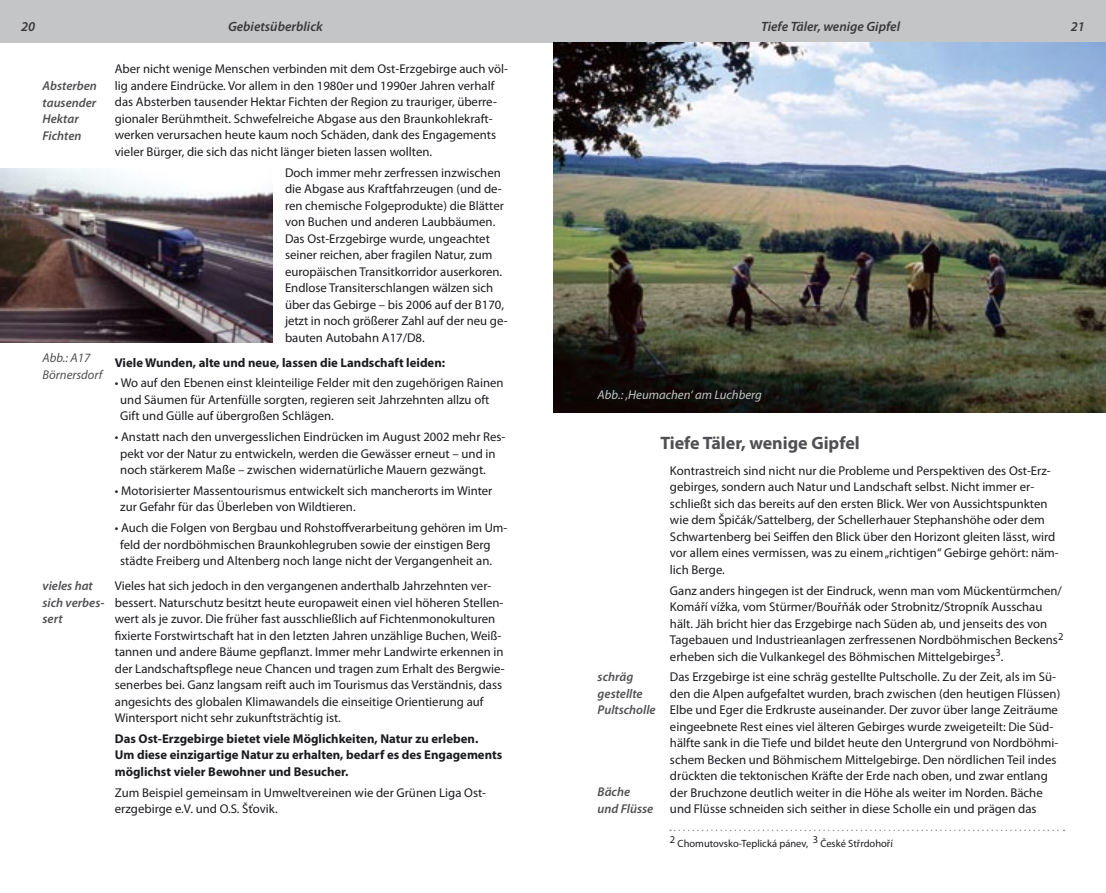
<style>
.page{position:relative;width:1106px;height:893px;background:#fff}
.page>*{position:absolute;margin:0;border:0;box-sizing:border-box;transform-origin:0 0}
.t1{font:700 18px "Myriad Pro";color:#504f53}
.t2{font:italic 600 13.5px "Myriad Pro";color:#3a373b}
.t3{font:12.75px/16.5px "Myriad Pro";color:#1b1c20}
.t4{font:700 12.75px/16.5px "Myriad Pro";color:#1b1c20}
.t5{font:italic 600 12.75px/16.5px "Myriad Pro";color:#504f53}
.t6{font:italic 12.75px "Myriad Pro";color:#c3c5c7}
.t7{font:italic 12.75px/16.5px "Myriad Pro";color:#504f53}
.t8{font:10.5px "Myriad Pro";color:#1b1c20}
</style>
<div class="page">
<div style="left:0;top:0;width:553px;height:43px;background:#c3c5c7"></div>
<div style="left:553px;top:0;width:553px;height:43px;background:#c3c5c7"></div>
<img style="left:0;top:169px;width:272px;height:173px">
<img style="left:553px;top:43px;width:553px;height:369px">
<svg style="left:670px;top:830px;width:394px;height:1px"></svg>
<p class="t2" style="left:761px;top:19px;width:140px">Tiefe Täler, wenige Gipfel</p>
<p class="t2" style="left:21px;top:19px;width:16px">20</p>
<p class="t2" style="left:228px;top:19px;width:96px">Gebietsüberblick</p>
<p class="t2" style="left:1070px;top:19px;width:16px">21</p>
<p class="t3" style="left:115px;top:61px;width:395px">Aber nicht wenige Menschen verbinden mit dem Ost-Erzgebirge auch völ&shy;lig andere Eindrücke. Vor allem in den 1980er und 1990er Jahren verhalf das Absterben tausender Hektar Fichten der Region zu trauriger, überre&shy;gionaler Berühmtheit. Schwefelreiche Abgase aus den Braunkohlekraft&shy;werken verursachen heute kaum noch Schäden, dank des Engagements vieler Bürger, die sich das nicht länger bieten lassen wollten.</p>
<p class="t3" style="left:285px;top:164px;width:224px">Doch immer mehr zerfressen inzwischen die Abgase aus Kraftfahrzeugen (und de&shy;ren chemische Folgeprodukte) die Blätter von Buchen und anderen Laubbäumen.<br>Das Ost-Erzgebirge wurde, ungeachtet seiner reichen, aber fragilen Natur, zum europäischen Transitkorridor auserkoren.<br>Endlose Transiterschlangen wälzen sich über das Gebirge – bis 2006 auf der B170, jetzt in noch größerer Zahl auf der neu ge&shy;bauten Autobahn A17/D8.</p>
<p class="t4" style="left:115px;top:354px;width:332px">Viele Wunden, alte und neue, lassen die Landschaft leiden:</p>
<p class="t3" style="left:120px;top:375px;width:385px;text-indent:-5px">• Wo auf den Ebenen einst kleinteilige Felder mit den zugehörigen Rainen und Säumen für Artenfülle sorgten, regieren seit Jahrzehnten allzu oft<br>Gift und Gülle auf übergroßen Schlägen.</p>
<p class="t3" style="left:120px;top:429px;width:387px;text-indent:-5px">• Anstatt nach den unvergesslichen Eindrücken im August 2002 mehr Res&shy;pekt vor der Natur zu entwickeln, werden die Gewässer erneut – und in noch stärkerem Maße – zwischen widernatürliche Mauern gezwängt.</p>
<p class="t3" style="left:120px;top:483px;width:374px;text-indent:-5px">• Motorisierter Massentourismus entwickelt sich mancherorts im Winter zur Gefahr für das Überleben von Wildtieren.</p>
<p class="t3" style="left:120px;top:520px;width:389px;text-indent:-5px">• Auch die Folgen von Bergbau und Rohstoffverarbeitung gehören im Um&shy;feld der nordböhmischen Braunkohlegruben sowie der einstigen Berg städte Freiberg und Altenberg noch lange nicht der Vergangenheit an.</p>
<p class="t3" style="left:115px;top:578px;width:391px">Vieles hat sich jedoch in den vergangenen anderthalb Jahrzehnten ver&shy;bessert. Naturschutz besitzt heute europaweit einen viel höheren Stellen&shy;wert als je zuvor. Die früher fast ausschließlich auf Fichtenmonokulturen fixierte Forstwirtschaft hat in den letzten Jahren unzählige Buchen, Weiß&shy;tannen und andere Bäume gepflanzt. Immer mehr Landwirte erkennen in der Landschaftspflege neue Chancen und tragen zum Erhalt des Bergwie&shy;senerbes bei. Ganz langsam reift auch im Tourismus das Verständnis, dass angesichts des globalen Klimawandels die einseitige Orientierung auf Wintersport nicht sehr zukunftsträchtig ist.</p>
<p class="t4" style="left:115px;top:730px;width:389px">Das Ost-Erzgebirge bietet viele Möglichkeiten, Natur zu erleben.<br>Um diese einzigartige Natur zu erhalten, bedarf es des Engagements möglichst vieler Bewohner und Besucher.</p>
<p class="t3" style="left:115px;top:784px;width:373px">Zum Beispiel gemeinsam in Umweltvereinen wie der Grünen Liga Ost&shy;erzgebirge e.V. und O.S. Šťovik.</p>
<p class="t5" style="left:43px;top:78px;width:56px">Absterben tausender<br>Hektar<br>Fichten</p>
<p class="t7" style="left:43px;top:350px;width:62px">Abb.: A17<br>Börnersdorf</p>
<p class="t6" style="left:597px;top:388px;width:166px">Abb.: ‚Heumachen‘ am Luchberg</p>
<h1 class="t1" style="left:660px;top:433px;width:201px">Tiefe Täler, wenige Gipfel</h1>
<p class="t3" style="left:670px;top:463px;width:390px">Kontrastreich sind nicht nur die Probleme und Perspektiven des Ost-Erz&shy;gebirges, sondern auch Natur und Landschaft selbst. Nicht immer er&shy;schließt sich das bereits auf den ersten Blick. Wer von Aussichtspunkten wie dem Špičák/Sattelberg, der Schellerhauer Stephanshöhe oder dem Schwartenberg bei Seiffen den Blick über den Horizont gleiten lässt, wird vor allem eines vermissen, was zu einem „richtigen“ Gebirge gehört: näm&shy;lich Berge.</p>
<p class="t3" style="left:670px;top:582px;width:395px">Ganz anders hingegen ist der Eindruck, wenn man vom Mückentürmchen/ Komáří vížka, vom Stürmer/Bouřňák oder Strobnitz/Stropník Ausschau hält. Jäh bricht hier das Erzgebirge nach Süden ab, und jenseits des von Tagebauen und Industrieanlagen zerfressenen Nordböhmischen Beckens<sup>2 </sup>erheben sich die Vulkankegel des Böhmischen Mittelgebirges<sup>3</sup>.</p>
<p class="t3" style="left:670px;top:669px;width:392px">Das Erzgebirge ist eine schräg gestellte Pultscholle. Zu der Zeit, als im Sü&shy;den die Alpen aufgefaltet wurden, brach zwischen (den heutigen Flüssen)<br>Elbe und Eger die Erdkruste auseinander. Der zuvor über lange Zeiträume eingeebnete Rest eines viel älteren Gebirges wurde zweigeteilt: Die Süd&shy;hälfte sank in die Tiefe und bildet heute den Untergrund von Nordböhmi&shy;schem Becken und Böhmischem Mittelgebirge. Den nördlichen Teil indes drückten die tektonischen Kräfte der Erde nach oben, und zwar entlang der Bruchzone deutlich weiter in die Höhe als weiter im Norden. Bäche und Flüsse schneiden sich seither in diese Scholle ein und prägen das</p>
<p class="t5" style="left:43px;top:578px;width:63px">vieles hat sich verbes&shy;sert</p>
<p class="t5" style="left:597px;top:669px;width:60px">schräg gestellte<br>Pultscholle</p>
<p class="t5" style="left:597px;top:784px;width:57px">Bäche und Flüsse</p>
<p class="t8" style="left:670px;top:838px;width:224px">2 Chomutovsko-Teplická pánev, 3 České Střrdohoří</p>
</div>
